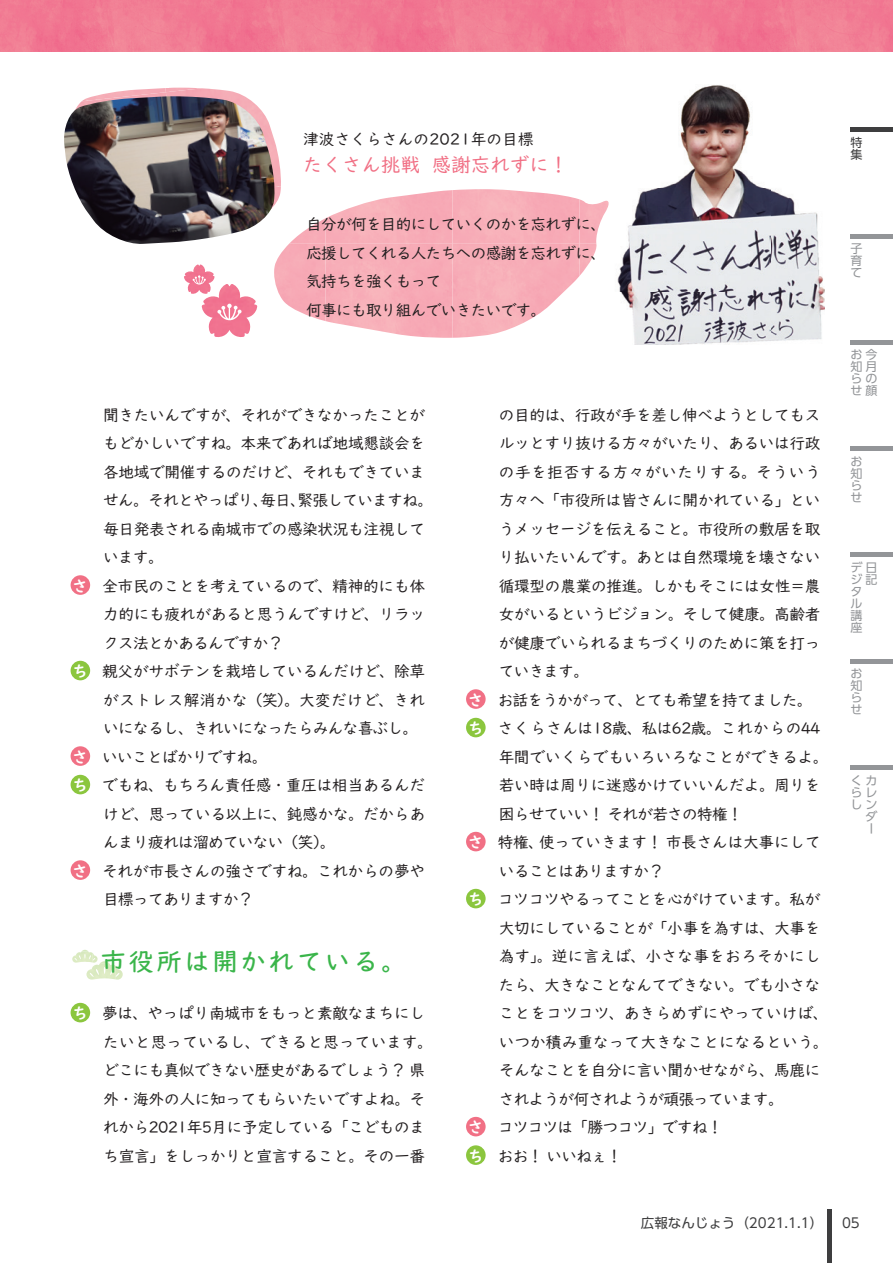
<style>
.page{position:relative;width:893px;height:1263px;background:#fff}
.page>*{position:absolute;margin:0;border:0;box-sizing:border-box;transform-origin:0 0}
.t1{font:500 25.5px "UD Digi Kyokasho Pro N";letter-spacing:.1em;color:#3ab54a}
.t2{font:19.5px "UD Digi Kyokasho Pro N";color:#f17085}
.t3{font:15.75px/28.5px "UD Digi Kyokasho Pro N";letter-spacing:-.025em;color:#231f20}
.t4{font:15.75px/28.5px "UD Digi Kyokasho Pro N";letter-spacing:-.05em;color:#231f20}
.t5{font:15.75px "UD Digi Kyokasho Pro N";color:#231f20}
.t6{font:15.75px "UD Digi Kyokasho Pro N";letter-spacing:.02em;color:#231f20}
.t7{font:15.75px "UD Digi Kyokasho Pro N";letter-spacing:.015em;color:#231f20}
.t8{font:15.75px "UD Digi Kyokasho Pro N";letter-spacing:.005em;color:#231f20}
.t9{font:15.75px "UD Digi Kyokasho Pro N";letter-spacing:.03em;color:#231f20}
.t10{font:13.5px "UD Shin Go Pr 6 N";color:#3e3e3f}
.t11{font:12px/12px "UD Shin Go Pr 6 N";color:#939598;text-align:justify}
.t12{font:12px/12px "UD Shin Go Pr 6 N";color:#3e3e3f}
.s1{font-weight:700;color:#fff}
</style>
<div class="page">
<div style="left:0;top:0;width:893px;height:51px;background:#f17b93"></div>
<img style="left:579px;top:243px;width:18px;height:33px">
<img style="left:579px;top:199px;width:30px;height:44px">
<img style="left:325px;top:189px;width:254px;height:149px">
<img style="left:274px;top:243px;width:51px;height:78px">
<img style="left:290px;top:218px;width:35px;height:25px">
<div style="left:71px;top:1003px;width:19px;height:19px;background:#8bc63e;border-radius:50%"></div>
<div style="left:71px;top:860px;width:19px;height:20px;background:#f17085;border-radius:50%"></div>
<div style="left:71px;top:775px;width:19px;height:19px;background:#8bc63e;border-radius:50%"></div>
<div style="left:71px;top:746px;width:19px;height:20px;background:#f17085;border-radius:50%"></div>
<div style="left:71px;top:661px;width:19px;height:19px;background:#8bc63e;border-radius:50%"></div>
<div style="left:71px;top:575px;width:19px;height:20px;background:#f17085;border-radius:50%"></div>
<div style="left:466px;top:1117px;width:20px;height:19px;background:#f17085;border-radius:50%"></div>
<div style="left:466px;top:1145px;width:20px;height:20px;background:#8bc63e;border-radius:50%"></div>
<div style="left:466px;top:889px;width:20px;height:19px;background:#8bc63e;border-radius:50%"></div>
<div style="left:466px;top:832px;width:20px;height:19px;background:#f17085;border-radius:50%"></div>
<div style="left:466px;top:718px;width:20px;height:19px;background:#8bc63e;border-radius:50%"></div>
<div style="left:466px;top:689px;width:20px;height:20px;background:#f17085;border-radius:50%"></div>
<img style="left:116px;top:966px;width:7px;height:14px">
<img style="left:86px;top:964px;width:30px;height:16px">
<img style="left:72px;top:952px;width:9px;height:11px">
<svg style="left:81px;top:950px;width:29px;height:14px"></svg>
<img style="left:95px;top:88px;width:71px;height:8px">
<img style="left:166px;top:88px;width:115px;height:110px">
<img style="left:165px;top:88px;width:37px;height:4px">
<img style="left:64px;top:96px;width:212px;height:149px">
<img style="left:617px;top:85px;width:207px;height:260px">
<svg style="left:184px;top:264px;width:74px;height:73px"></svg>
<hr style="left:827px;top:1210px;width:4px;height:53px;background:#3e3e3f">
<hr style="left:850px;top:128px;width:43px;height:4px;background:#3e3e3f">
<hr style="left:850px;top:234px;width:43px;height:4px;background:#939598">
<hr style="left:850px;top:340px;width:43px;height:4px;background:#939598">
<div style="left:850px;top:446px;width:43px;height:5px;background:#939598"></div>
<hr style="left:850px;top:553px;width:43px;height:4px;background:#939598">
<hr style="left:850px;top:659px;width:43px;height:4px;background:#939598">
<div style="left:850px;top:765px;width:43px;height:5px;background:#939598"></div>
<p class="t5" style="left:303px;top:126px;width:232px">津波さくらさんの2021年の目標</p>
<p class="t2" style="left:303px;top:148px;width:267px">たくさん挑戦 感謝忘れずに！</p>
<p class="t4" style="left:306px;top:209px;width:302px">自分が何を目的にしていくのかを忘れずに、応援してくれる人たちへの感謝を忘れずに、気持ちを強くもって<br>何事にも取り組んでいきたいです。</p>
<p class="t3" style="left:103px;top:400px;width:323px">聞きたいんですが、それができなかったことが</p>
<p class="t3" style="left:103px;top:428px;width:323px">もどかしいですね。本来であれば地域懇談会を</p>
<p class="t3" style="left:103px;top:457px;width:323px">各地域で開催するのだけど、それもできていま</p>
<p class="t4" style="left:103px;top:485px;width:331px">せん。それとやっぱり、毎日、緊張していますね。</p>
<p class="t3" style="left:103px;top:514px;width:323px">毎日発表される南城市での感染状況も注視して</p>
<p class="t3" style="left:103px;top:542px;width:62px">います。</p>
<p class="t3" style="left:72px;top:571px;width:354px"><span class="s1">さ</span>　全市民のことを考えているので、精神的にも体</p>
<p class="t3" style="left:103px;top:599px;width:323px">力的にも疲れがあると思うんですけど、リラッ</p>
<p class="t4" style="left:103px;top:628px;width:182px">クス法とかあるんですか？</p>
<p class="t3" style="left:72px;top:656px;width:354px"><span class="s1">ち</span>　親父がサボテンを栽培しているんだけど、除草</p>
<p class="t6" style="left:103px;top:687px;width:323px">がストレス解消かな（笑）。大変だけど、きれ</p>
<p class="t4" style="left:103px;top:713px;width:316px">いになるし、きれいになったらみんな喜ぶし。</p>
<p class="t4" style="left:72px;top:742px;width:197px"><span class="s1">さ</span>　いいことばかりですね。</p>
<p class="t3" style="left:72px;top:770px;width:354px"><span class="s1">ち</span>　でもね、もちろん責任感・重圧は相当あるんだ</p>
<p class="t3" style="left:103px;top:799px;width:323px">けど、思っている以上に、鈍感かな。だからあ</p>
<p class="t4" style="left:103px;top:827px;width:234px">んまり疲れは溜めていない（笑）。</p>
<p class="t3" style="left:72px;top:856px;width:354px"><span class="s1">さ</span>　それが市長さんの強さですね。これからの夢や</p>
<p class="t4" style="left:103px;top:884px;width:152px">目標ってありますか？</p>
<h1 class="t1" style="left:72px;top:940px;width:336px">　市役所は開かれている。</h1>
<p class="t3" style="left:103px;top:998px;width:331px;text-indent:-31px"><span class="s1">ち</span>　夢は、やっぱり南城市をもっと素敵なまちにしたいと思っているし、できると思っています。どこにも真似できない歴史があるでしょう？ 県外・海外の人に知ってもらいたいですよね。それから2021年5月に予定している「こどものまち宣言」をしっかりと宣言すること。その一番</p>
<p class="t3" style="left:499px;top:400px;width:323px">の目的は、行政が手を差し伸べようとしてもス</p>
<p class="t3" style="left:499px;top:428px;width:323px">ルッとすり抜ける方々がいたり、あるいは行政</p>
<p class="t9" style="left:499px;top:458px;width:323px">の手を拒否する方々がいたりする。そういう</p>
<p class="t3" style="left:499px;top:485px;width:323px">方々へ「市役所は皆さんに開かれている」とい</p>
<p class="t3" style="left:499px;top:514px;width:323px">うメッセージを伝えること。市役所の敷居を取</p>
<p class="t3" style="left:499px;top:542px;width:323px">り払いたいんです。あとは自然環境を壊さない</p>
<p class="t3" style="left:499px;top:571px;width:323px">循環型の農業の推進。しかもそこには女性＝農</p>
<p class="t3" style="left:499px;top:599px;width:323px">女がいるというビジョン。そして健康。高齢者</p>
<p class="t3" style="left:499px;top:628px;width:323px">が健康でいられるまちづくりのために策を打っ</p>
<p class="t3" style="left:499px;top:656px;width:92px">ていきます。</p>
<p class="t4" style="left:468px;top:685px;width:346px"><span class="s1">さ</span>　お話をうかがって、とても希望を持てました。</p>
<p class="t4" style="left:468px;top:713px;width:354px"><span class="s1">ち</span>　さくらさんは18歳、私は62歳。これからの44</p>
<p class="t5" style="left:499px;top:744px;width:331px">年間でいくらでもいろいろなことができるよ。</p>
<p class="t3" style="left:499px;top:770px;width:323px">若い時は周りに迷惑かけていいんだよ。周りを</p>
<p class="t4" style="left:499px;top:799px;width:246px">困らせていい！ それが若さの特権！</p>
<p class="t3" style="left:468px;top:827px;width:354px"><span class="s1">さ</span>　特権、使っていきます！ 市長さんは大事にして</p>
<p class="t4" style="left:499px;top:856px;width:167px">いることはありますか？</p>
<p class="t3" style="left:468px;top:884px;width:354px"><span class="s1">ち</span>　コツコツやるってことを心がけています。私が</p>
<p class="t3" style="left:499px;top:913px;width:323px">大切にしていることが「小事を為すは、大事を</p>
<p class="t7" style="left:499px;top:943px;width:324px">為す」。逆に言えば、小さな事をおろそかにし</p>
<p class="t3" style="left:499px;top:970px;width:323px">たら、大きなことなんてできない。でも小さな</p>
<p class="t8" style="left:499px;top:1000px;width:331px">ことをコツコツ、あきらめずにやっていけば、</p>
<p class="t5" style="left:499px;top:1029px;width:331px">いつか積み重なって大きなことになるという。</p>
<p class="t3" style="left:499px;top:1055px;width:323px">そんなことを自分に言い聞かせながら、馬鹿に</p>
<p class="t4" style="left:499px;top:1084px;width:287px">されようが何されようが頑張っています。</p>
<p class="t4" style="left:468px;top:1112px;width:257px"><span class="s1">さ</span>　コツコツは「勝つコツ」ですね！</p>
<p class="t3" style="left:468px;top:1141px;width:156px"><span class="s1">ち</span>　おお！ いいねぇ！</p>
<p class="t12" style="left:850px;top:136px;width:13px">特集</p>
<p class="t11" style="left:850px;top:242px;width:13px">子育て</p>
<p class="t11" style="left:850px;top:348px;width:28px;text-align:left">お今知月らのせ顔</p>
<p class="t11" style="left:850px;top:455px;width:13px">お知らせ</p>
<p class="t11" style="left:850px;top:561px;width:28px;text-align:left">デ日ジ記タ<br>ル<br>講<br>座</p>
<p class="t11" style="left:850px;top:667px;width:13px">お知らせ</p>
<p class="t11" style="left:850px;top:774px;width:27px">くカ</p>
<p class="t11" style="left:850px;top:786px;width:28px">らレ</p>
<p class="t11" style="left:850px;top:798px;width:28px">しン</p>
<p class="t11" style="left:865px;top:810px;width:14px">ダ</p>
<p class="t11" style="left:865px;top:822px;width:8px">ー</p>
<p class="t10" style="left:641px;top:1212px;width:184px">広報なんじょう（2021.1.1）</p>
<p class="t10" style="left:842px;top:1212px;width:19px">05</p>
</div>
